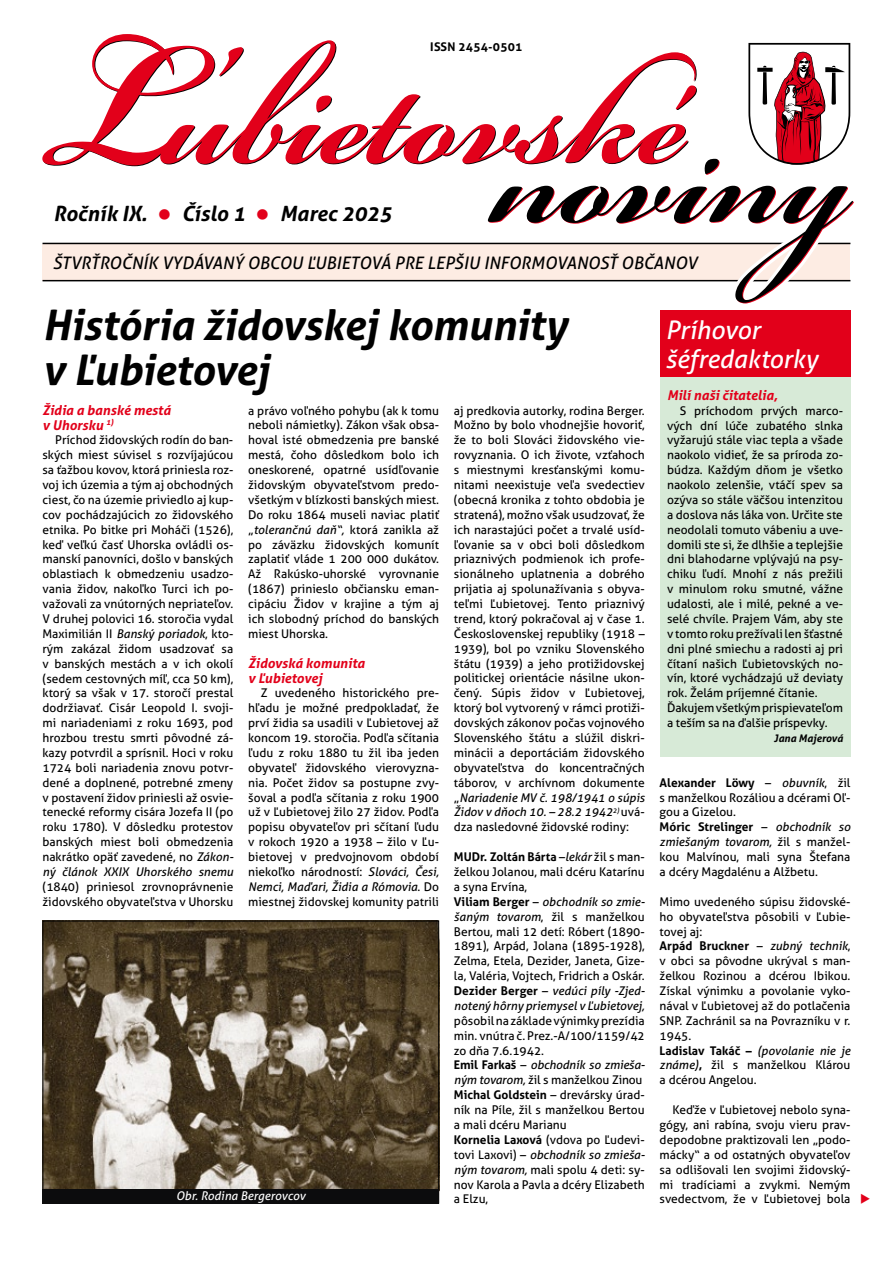
<style>
.page{position:relative;width:893px;height:1263px;background:#fff}
.page>*{position:absolute;margin:0;border:0;box-sizing:border-box;transform-origin:0 0}
.t1{font:700 213px "Bickham Script Pro";color:#e2001a;scale:.85 1}
.t2{font:700 201px "Bickham Script Pro";color:#000;scale:.85 1}
.t3{font:italic 700 42px/44.7px "Aller";letter-spacing:-.01em;color:#000}
.t4{font:italic 25.5px/29.7px "Aller";letter-spacing:-.01em;color:#fff}
.t5{font:italic 700 21px "Aller";color:#000}
.t6{font:italic 17.25px "Aller";color:#000}
.t7{font:italic 700 13.5px/14.9px "Aller";color:#e2001a}
.t8{font:12px/14.9px "Aller";color:#000}
.t9{font:italic 12px "Aller";letter-spacing:-.005em;color:#fff}
.t10{font:700 12px "Aller";letter-spacing:.02em;color:#000}
.t11{font:italic 700 10.5px "Aller";color:#000}
.s1{font-size:279px}
.s2{color:#e2001a}
.s3{font-style:italic}
.s4{font-weight:700}
</style>
<div class="page">
<div style="left:660px;top:310px;width:190px;height:447px;background:#d7ead7"></div>
<svg style="left:43px;top:42px;width:808px;height:240px"></svg>
<div style="left:660px;top:310px;width:190px;height:67px;background:#e2001a"></div>
<img style="left:45px;top:923px;width:392px;height:265px">
<div style="left:43px;top:1188px;width:396px;height:15px;background:#0c0c0d"></div>
<h1 class="t1" style="left:32px;top:-37px;width:770px"><span class="s1">Ľ</span>ubietovské</h1>
<p class="t10" style="left:430px;top:40px;width:94px">ISSN 2454-0501</p>
<h2 class="t2" style="left:490px;top:34px;width:426px">noviny</h2>
<h3 class="t5" style="left:53px;top:201px;width:340px">Ročník IX. <span class="s2">●</span> Číslo 1 <span class="s2">●</span> Marec 2025</h3>
<h3 class="t6" style="left:53px;top:252px;width:646px">Štvrťročník vydávaný obcou Ľubietová pre lepšiu informovanosť občanov</h3>
<h3 class="t3" style="left:43px;top:302px;width:526px">História židovskej komunity v Ľubietovej</h3>
<h3 class="t4" style="left:665px;top:315px;width:155px">Príhovor šéfredaktorky</h3>
<p class="t7" style="left:667px;top:387px;width:112px">Milí naši čitatelia,</p>
<p class="t8" style="left:667px;top:403px;width:177px;text-indent:13px">S príchodom prvých marco&shy;vých dní lúče zubatého slnka vyžarujú stále viac tepla a všade naokolo vidieť, že sa príroda zo&shy;búdza. Každým dňom je všetko naokolo zelenšie, vtáčí spev sa ozýva so stále väčšou intenzitou a doslova nás láka von. Určite ste neodolali tomuto vábeniu a uve&shy;domili ste si, že dlhšie a teplejšie dni blahodarne vplývajú na psy&shy;chiku ľudí. Mnohí z nás prežili v minulom roku smutné, vážne udalosti, ale i milé, pekné a ve&shy;selé chvíle. Prajem Vám, aby ste v tomto roku prežívali len šťastné dni plné smiechu a radosti aj pri čítaní našich Ľubietovských no&shy;vín, ktoré vychádzajú už deviaty rok. Želám príjemné čítanie.<br>Ďakujem všetkým prispievateľom a teším sa na ďalšie príspevky.</p>
<p class="t11" style="left:774px;top:732px;width:71px">Jana Majerová</p>
<p class="t7" style="left:43px;top:402px;width:130px">Židia a banské mestá v Uhorsku <sup>1)</sup></p>
<p class="t8" style="left:43px;top:433px;width:193px;text-align:justify;text-indent:13px">Príchod židovských rodín do ban&shy;ských miest súvisel s rozvíjajúcou sa ťažbou kovov, ktorá priniesla roz&shy;voj ich územia a tým aj obchodných ciest, čo na územie priviedlo aj kup&shy;cov pochádzajúcich zo židovského etnika. Po bitke pri Moháči (1526), keď veľkú časť Uhorska ovládli os&shy;manskí panovníci, došlo v banských oblastiach k obmedzeniu usadzo&shy;vania židov, nakoľko Turci ich po&shy;važovali za vnútorných nepriateľov.<br>V druhej polovici 16. storočia vydal Maximilián II <span class="s3">Banský poriadok</span>, kto&shy;rým zakázal židom usadzovať sa v banských mestách a v ich okolí (sedem cestovných míľ, cca 50 km), ktorý sa však v 17. storočí prestal dodržiavať. Cisár Leopold I. svoji&shy;mi nariadeniami z roku 1693, pod hrozbou trestu smrti pôvodné zá&shy;kazy potvrdil a sprísnil. Hoci v roku 1724 boli nariadenia znovu potvr&shy;dené a doplnené, potrebné zmeny v postavení židov priniesli až osvie&shy;tenecké reformy cisára Jozefa II (po roku 1780). V dôsledku protestov banských miest boli obmedzenia nakrátko opäť zavedené, no <span class="s3">Zákon&shy;ný článok XXIX Uhorského snemu</span></p>
<p class="t8" style="left:43px;top:879px;width:192px">(1840) priniesol zrovnoprávnenie židovského obyvateľstva v Uhorsku</p>
<p class="t8" style="left:248px;top:403px;width:192px;text-align:justify">a právo voľného pohybu (ak k tomu neboli námietky). Zákon však obsa&shy;hoval isté obmedzenia pre banské mestá, čoho dôsledkom bolo ich oneskorené, opatrné usídľovanie židovským obyvateľstvom predo&shy;všetkým v blízkosti banských miest.<br>Do roku 1864 museli naviac platiť „<span class="s3">tolerančnú daň“,</span> ktorá zanikla až po záväzku židovských komunít zaplatiť vláde 1 200 000 dukátov.<br>Až Rakúsko-uhorské vyrovnanie (1867) prinieslo občiansku eman&shy;cipáciu Židov v krajine a tým aj ich slobodný príchod do banských miest Uhorska.</p>
<p class="t7" style="left:248px;top:655px;width:118px">Židovská komunita v Ľubietovej</p>
<p class="t8" style="left:248px;top:686px;width:192px;text-align:justify;text-indent:13px">Z uvedeného historického pre&shy;hľadu je možné predpokladať, že prví židia sa usadili v Ľubietovej až koncom 19. storočia. Podľa sčítania ľudu z roku 1880 tu žil iba jeden obyvateľ židovského vierovyzna&shy;nia. Počet židov sa postupne zvy&shy;šoval a podľa sčítania z roku 1900 už v Ľubietovej žilo 27 židov. Podľa popisu obyvateľov pri sčítaní ľudu v rokoch 1920 a 1938 – žilo v Ľu&shy;bietovej v predvojnovom období niekoľko národností: <span class="s3">Slováci, Česi, Nemci, Maďari, Židia a Rómovia</span>. Do miestnej židovskej komunity patrili</p>
<p class="t8" style="left:454px;top:403px;width:193px;text-align:justify">aj predkovia autorky, rodina Berger.<br>Možno by bolo vhodnejšie hovoriť, že to boli Slováci židovského vie&shy;rovyznania. O ich živote, vzťahoch s miestnymi kresťanskými komu&shy;nitami neexistuje veľa svedectiev (obecná kronika z tohto obdobia je stratená), možno však usudzovať, že ich narastajúci počet a trvalé usíd&shy;ľovanie sa v obci boli dôsledkom priaznivých podmienok ich profe&shy;sionálneho uplatnenia a dobrého prijatia aj spolunažívania s obyva&shy;teľmi Ľubietovej. Tento priaznivý trend, ktorý pokračoval aj v čase 1.<br>Československej republiky (1918 – 1939), bol po vzniku Slovenského štátu (1939) a jeho protižidovskej politickej orientácie násilne ukon&shy;čený. Súpis židov v Ľubietovej, ktorý bol vytvorený v rámci protiži&shy;dovských zákonov počas vojnového Slovenského štátu a slúžil diskri&shy;minácii a deportáciám židovského obyvateľstva do koncentračných táborov, v archívnom dokumente „<span class="s3">Nariadenie MV č. 198/1941 o súpis Židov v dňoch 10. – 28.2 1942</span><sup>2)</sup> uvá&shy;dza nasledovné židovské rodiny:</p>
<p class="t8" style="left:454px;top:849px;width:193px"><span class="s4">MUDr. Zoltán Bárta</span> –<span class="s3">lekár</span> žil s man&shy;želkou Jolanou, mali dcéru Katarínu a syna Ervína,<br><span class="s4">Viliam Berger</span> – <span class="s3">obchodník so zmie&shy;šaným tovarom</span>, žil s manželkou Bertou, mali 12 detí: Róbert (1890- 1891), Arpád, Jolana (1895-1928), Zelma, Etela, Dezider, Janeta, Gize&shy;la, Valéria, Vojtech, Fridrich a Oskár.<br><span class="s4">Dezider Berger</span> – <span class="s3">vedúci píly -Zjed&shy;notený hôrny priemysel v Ľubietovej,</span></p>
<p class="t8" style="left:454px;top:1013px;width:193px">pôsobil na základe výnimky prezídia min. vnútra č. Prez.-A/100/1159/42 zo dňa 7.6.1942.<br><span class="s4">Emil Farkaš</span> – <span class="s3">obchodník so zmieša&shy;ným tovarom,</span> žil s manželkou Zinou<br><span class="s4">Michal Goldstein</span> – drevársky úrad&shy;ník na Píle, žil s manželkou Bertou a mali dcéru Marianu<br><span class="s4">Kornelia Laxová</span> (vdova po Ľudevi&shy;tovi Laxovi) – <span class="s3">obchodník so zmieša&shy;ným tovarom,</span> mali spolu 4 deti: sy&shy;nov Karola a Pavla a dcéry Elizabeth a Elzu,</p>
<p class="t8" style="left:660px;top:775px;width:192px"><span class="s4">Alexander Löwy</span> – <span class="s3">obuvník</span>, žil s manželkou Rozáliou a dcérami Oľ&shy;gou a Gizelou.<br><span class="s4">Móric Strelinger</span> – <span class="s3">obchodník so zmiešaným tovarom,</span> žil s manžel&shy;kou Malvínou, mali syna Štefana a dcéry Magdalénu a Alžbetu.</p>
<p class="t8" style="left:660px;top:894px;width:193px">Mimo uvedeného súpisu židovské&shy;ho obyvateľstva pôsobili v Ľubie&shy;tovej aj:<br><span class="s4">Arpád Bruckner</span> – <span class="s3">zubný technik</span>, v obci sa pôvodne ukrýval s man&shy;želkou Rozinou a dcérou Ibikou.<br>Získal výnimku a povolanie vyko&shy;nával v Ľubietovej až do potlačenia<br>SNP. Zachránil sa na Povrazníku v r.<br>1945.<br><span class="s4">Ladislav Takáč –</span> <span class="s3">(povolanie nie je známe)</span><span class="s4">,</span> žil s manželkou Klárou a dcérou Angelou.</p>
<p class="t8" style="left:660px;top:1102px;width:192px;text-align:justify;text-indent:13px">Keďže v Ľubietovej nebolo syna&shy;gógy, ani rabína, svoju vieru prav&shy;depodobne praktizovali len „podo&shy;mácky“ a od ostatných obyvateľov sa odlišovali len svojimi židovský&shy;mi tradíciami a zvykmi. Nemým</p>
<p class="t9" style="left:176px;top:1189px;width:131px">Obr. Rodina Bergerovcov</p>
<p class="t8" style="left:660px;top:1192px;width:192px">svedectvom, že v Ľubietovej bola</p>
</div>
